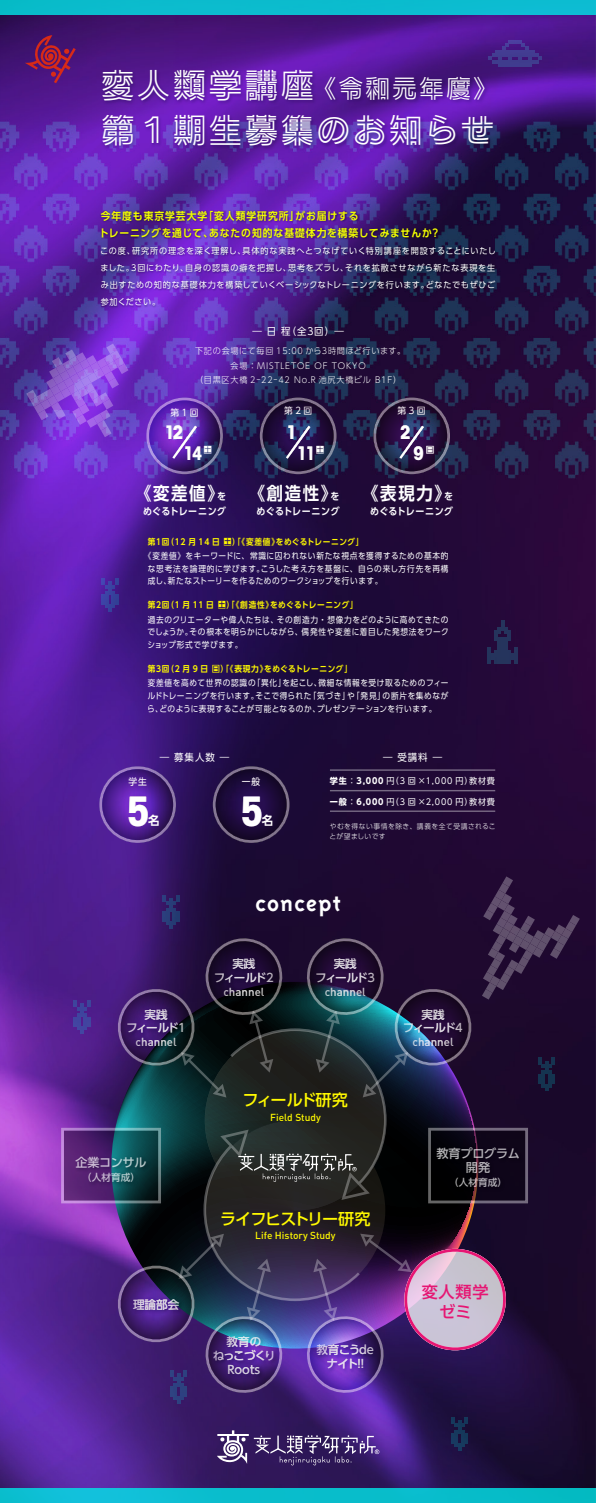
<style>
.page{position:relative;width:596px;height:1503px;background:#fff}
.page>*{position:absolute;margin:0;border:0;box-sizing:border-box;transform-origin:0 0}
.t1{font:700 condensed 40.5px "Avant Garde";color:#fff}
.t2{font:34px "Railway Std B";letter-spacing:.055em;color:#fff}
.t3{font:25.5px "Railway Std B";letter-spacing:.055em;color:#fff}
.t4{font:700 24.1px "Triplex";letter-spacing:.05em;color:#fff}
.t5{font:700 condensed 18.7px "Avant Garde";color:#fff}
.t6{font:700 17.9px "UD Shin Go Pro De";letter-spacing:.1em;color:#fff;scale:.92 1}
.t7{font:500 16.2px "UD Shin Go Pro";letter-spacing:-.065em;color:#fff900}
.t8{font:500 16.2px "UD Shin Go Pro";letter-spacing:-.085em;color:#fff900}
.t9{font:500 16.1px/19.5px "UD Shin Go Pro";letter-spacing:.05em;color:#e61673;text-align:center}
.t10{font:500 12.1px/13.9px "UD Shin Go Pro";letter-spacing:-.02em;color:#fff;text-align:center}
.t11{font:700 12px "UD Shin Go Pro De";color:#fff;scale:.95 1}
.t12{font:500 11.5px/13.9px "UD Shin Go Pro";letter-spacing:-.085em;color:#fff;text-align:center}
.t13{font:500 11.5px "DIN";color:#fff}
.t14{font:500 11.5px/13.9px "UD Shin Go Pro";letter-spacing:-.065em;color:#fff;text-align:center}
.t15{font:500 11.5px/13.9px "UD Shin Go Pro";color:#fff;text-align:center}
.t16{font:700 10.6px/17px "UD Shin Go Pro De";letter-spacing:.095em;color:#f3ff00;scale:.92 1}
.t17{font:500 10.1px "DIN";color:#fff900}
.t18{font:700 9.9px "UD Shin Go Pro De";letter-spacing:.05em;color:#fff;scale:.9 1}
.t19{font:9.9px "UD Shin Go Pro";letter-spacing:.1em;color:#fff;scale:.95 1}
.t20{font:500 9.7px "UD Shin Go Pro";color:#fff}
.t21{font:9.2px "UD Shin Go Pro";letter-spacing:.1em;color:#fff;scale:.95 1}
.t22{font:8.5px/12.8px "UD Shin Go Pro";letter-spacing:.075em;color:#fff;text-align:justify;scale:.9 1}
.t23{font:8.5px/17px "UD Shin Go Pro";letter-spacing:.075em;color:#fff;text-align:justify;scale:.95 1}
.t24{font:700 8.5px "UD Shin Go Pro De";letter-spacing:.065em;color:#fff900;scale:.9 1}
.t25{font:300 8.5px/14.2px "UD Shin Go Pro";letter-spacing:.1em;color:#fff;text-align:center;scale:.95 1}
.t26{font:300 7.1px/10.6px "UD Shin Go Pro";letter-spacing:.07em;color:#fff;scale:.95 1}
.t27{font:700 3.7px "DIN";color:#fff}
.t28{font:700 3.5px "DIN";color:#fff}
.s1{font-size:34px}
.s2{font-size:9.9px}
.s3{font-weight:700}
</style>
<div class="page">
<img style="left:0;top:14px;width:595px;height:1474px">
<svg style="left:61px;top:1127px;width:57px;height:76px;background:#613883"></svg>
<img style="left:72px;top:1153px;width:46px;height:37px">
<svg style="left:25px;top:35px;width:51px;height:48px;background:#69195f"></svg>
<img style="left:98px;top:65px;width:404px;height:92px">
<svg style="left:217px;top:1430px;width:162px;height:35px;background:#59437e"></svg>
<svg style="left:488px;top:40px;width:53px;height:27px"></svg>
<svg style="left:102px;top:578px;width:16px;height:33px"></svg>
<svg style="left:74px;top:1000px;width:16px;height:33px"></svg>
<svg style="left:451px;top:1417px;width:16px;height:33px"></svg>
<div style="left:0;top:0;width:595px;height:14px;background:#0bbcce"></div>
<svg style="left:0;top:1488px;width:595px;height:14px;background:#09bdcd"></svg>
<hr style="left:330px;top:790px;width:165px;height:1px;background:#fff">
<hr style="left:330px;top:769px;width:165px;height:1px;background:#fff">
<hr style="left:330px;top:810px;width:165px;height:2px;background:#fff">
<svg style="left:148px;top:399px;width:73px;height:74px;background:#5d32a6"></svg>
<div style="left:146px;top:397px;width:77px;height:77px;border:3px solid #231815;border-radius:50%"></div>
<svg style="left:261px;top:399px;width:73px;height:74px;background:#29224e"></svg>
<div style="left:259px;top:397px;width:77px;height:77px;border:3px solid #231815;border-radius:50%"></div>
<svg style="left:374px;top:399px;width:74px;height:74px;background:#2e214c"></svg>
<div style="left:373px;top:397px;width:76px;height:77px;border:3px solid #231815;border-radius:50%"></div>
<svg style="left:101px;top:767px;width:73px;height:74px;background:#522195"></svg>
<div style="left:99px;top:766px;width:77px;height:77px;border:3px solid #231815;border-radius:50%"></div>
<svg style="left:214px;top:767px;width:74px;height:74px;background:#210f3f"></svg>
<div style="left:213px;top:766px;width:76px;height:77px;border:3px solid #231815;border-radius:50%"></div>
<img style="left:118px;top:876px;width:461px;height:527px">
<svg style="left:487px;top:620px;width:30px;height:43px"></svg>
<img style="left:99px;top:209px;width:400px;height:103px">
<svg style="left:26px;top:343px;width:102px;height:94px;background:#7c46ca"></svg>
<h3 class="t3" style="left:101px;top:71px;width:399px"><span class="s1">変人類学講座</span>《令和元年度》</h3>
<h2 class="t2" style="left:101px;top:107px;width:395px">第１期生募集のお知らせ</h2>
<p class="t16" style="left:99px;top:207px;width:372px">今年度も東京学芸大学「変人類学研究所」がお届けする<br>トレーニングを通じて、あなたの知的な基礎体力を構築してみませんか？</p>
<p class="t23" style="left:100px;top:242px;width:417px">この度、研究所の理念を深く理解し、具体的な実践へとつなげていく特別講座を開設することにいたしました。３回にわたり、自身の認識の癖を把握し、思考をズラし、それを拡散させながら新たな表現を生み出すための知的な基礎体力を構築していくベーシックなトレーニングを行います。どなたでもぜひご参加ください。</p>
<p class="t19" style="left:252px;top:323px;width:98px">― 日 程（全３回）―</p>
<p class="t25" style="left:195px;top:344px;width:223px">下記の会場にて毎回 15:00 から３時間ほど行います。会場：MISTLETOE OF TOKYO<br>（目黒区大橋 2-22-42 No.R 池尻大橋ビル B1F）</p>
<p class="t21" style="left:170px;top:405px;width:31px">第１回</p>
<h3 class="t5" style="left:164px;top:420px;width:20px">12</h3>
<p class="t21" style="left:284px;top:403px;width:31px">第２回</p>
<p class="t21" style="left:397px;top:403px;width:31px">第３回</p>
<h3 class="t5" style="left:286px;top:420px;width:12px">1</h3>
<h3 class="t5" style="left:400px;top:420px;width:12px">2</h3>
<h3 class="t5" style="left:413px;top:441px;width:12px">9</h3>
<p class="t23" style="left:204px;top:441px;width:10px">土</p>
<p class="t23" style="left:316px;top:441px;width:10px">土</p>
<p class="t23" style="left:426px;top:441px;width:10px">日</p>
<h3 class="t5" style="left:183px;top:441px;width:20px">14</h3>
<h3 class="t5" style="left:297px;top:441px;width:20px">11</h3>
<h3 class="t6" style="left:135px;top:478px;width:100px">《変差値》<span class="s2">を</span></h3>
<p class="t18" style="left:143px;top:503px;width:94px">めぐるトレーニング</p>
<h3 class="t6" style="left:248px;top:478px;width:100px">《創造性》<span class="s2">を</span></h3>
<p class="t18" style="left:256px;top:503px;width:94px">めぐるトレーニング</p>
<h3 class="t6" style="left:362px;top:478px;width:100px">《表現力》<span class="s2">を</span></h3>
<p class="t18" style="left:370px;top:503px;width:94px">めぐるトレーニング</p>
<p class="t24" style="left:148px;top:534px;width:241px">第１回（12 月 14 日 土）「《変差値》をめぐるトレーニング」</p>
<p class="t22" style="left:148px;top:549px;width:335px;text-indent:-4px">《変差値》をキーワードに、常識に囚われない新たな視点を獲得するための基本的な思考法を論理的に学びます。こうした考え方を基盤に、自らの来し方行先を再構成し、新たなストーリーを作るためのワークショップを行います。</p>
<p class="t24" style="left:148px;top:598px;width:235px">第２回（1 月 11 日 土）「《創造性》をめぐるトレーニング」</p>
<p class="t22" style="left:147px;top:612px;width:336px">過去のクリエーターや偉人たちは、その創造力・想像力をどのように高めてきたのでしょうか。その根本を明らかにしながら、偶発性や変差に着目した発想法をワークショップ形式で学びます。</p>
<p class="t24" style="left:148px;top:662px;width:228px">第３回（2 月 9 日 日）「《表現力》をめぐるトレーニング」</p>
<p class="t22" style="left:147px;top:676px;width:336px">変差値を高めて世界の認識の「異化」を起こし、微細な情報を受け取るためのフィールドトレーニングを行います。そこで得られた「気づき」や「発見」の断片を集めながら、どのように表現することが可能となるのか、プレゼンテーションを行います。</p>
<p class="t19" style="left:160px;top:749px;width:75px">― 募集人数 ―</p>
<p class="t19" style="left:383px;top:749px;width:64px">― 受講料 ―</p>
<p class="t21" style="left:128px;top:774px;width:21px">学生</p>
<p class="t21" style="left:242px;top:774px;width:21px">一般</p>
<h1 class="t1" style="left:127px;top:785px;width:24px">5</h1>
<h3 class="t11" style="left:148px;top:810px;width:13px">名</h3>
<h1 class="t1" style="left:240px;top:785px;width:24px">5</h1>
<h3 class="t11" style="left:261px;top:810px;width:13px">名</h3>
<p class="t23" style="left:330px;top:772px;width:175px"><span class="s3">学生</span>：<span class="s3">3,000</span> 円（3 回 ×1,000 円）教材費</p>
<p class="t23" style="left:330px;top:793px;width:175px"><span class="s3">一般</span>：<span class="s3">6,000</span> 円（3 回 ×2,000 円）教材費</p>
<p class="t26" style="left:329px;top:820px;width:176px">やむを得ない事情を除き、講義を全て受講されることが望ましいです</p>
<h3 class="t4" style="left:255px;top:890px;width:87px">concept</h3>
<h3 class="t12" style="left:126px;top:1006px;width:61px">実践<br>フィールド1</h3>
<h3 class="t13" style="left:135px;top:1034px;width:43px">channel</h3>
<h3 class="t10" style="left:75px;top:1154px;width:73px">企業コンサル</h3>
<p class="t20" style="left:82px;top:1169px;width:60px">（人材育成）</p>
<h3 class="t14" style="left:133px;top:1296px;width:48px">理論部会</h3>
<h3 class="t12" style="left:214px;top:956px;width:61px">実践<br>フィールド2</h3>
<h3 class="t13" style="left:223px;top:984px;width:43px">channel</h3>
<h3 class="t12" style="left:315px;top:956px;width:61px">実践<br>フィールド3</h3>
<h3 class="t13" style="left:324px;top:984px;width:43px">channel</h3>
<h3 class="t8" style="left:242px;top:1087px;width:107px">フィールド研究</h3>
<p class="t17" style="left:270px;top:1110px;width:52px">Field Study</p>
<p class="t28" style="left:353px;top:1166px;width:4px">R</p>
<h3 class="t7" style="left:220px;top:1205px;width:152px">ライフヒストリー研究</h3>
<p class="t17" style="left:255px;top:1229px;width:82px">Life History Study</p>
<h3 class="t15" style="left:213px;top:1334px;width:64px">教育の<br>ねっこづくり<br>Roots</h3>
<h3 class="t14" style="left:316px;top:1342px;width:59px">教育こうdeナイト!!</h3>
<h3 class="t12" style="left:402px;top:1006px;width:61px">実践<br>フィールド4</h3>
<h3 class="t13" style="left:412px;top:1034px;width:43px">channel</h3>
<h3 class="t10" style="left:436px;top:1146px;width:85px">教育プログラム開発</h3>
<p class="t20" style="left:448px;top:1174px;width:60px">（人材育成）</p>
<h3 class="t9" style="left:421px;top:1281px;width:68px">変人類学ゼミ</h3>
<p class="t27" style="left:375px;top:1449px;width:4px">R</p>
</div>
